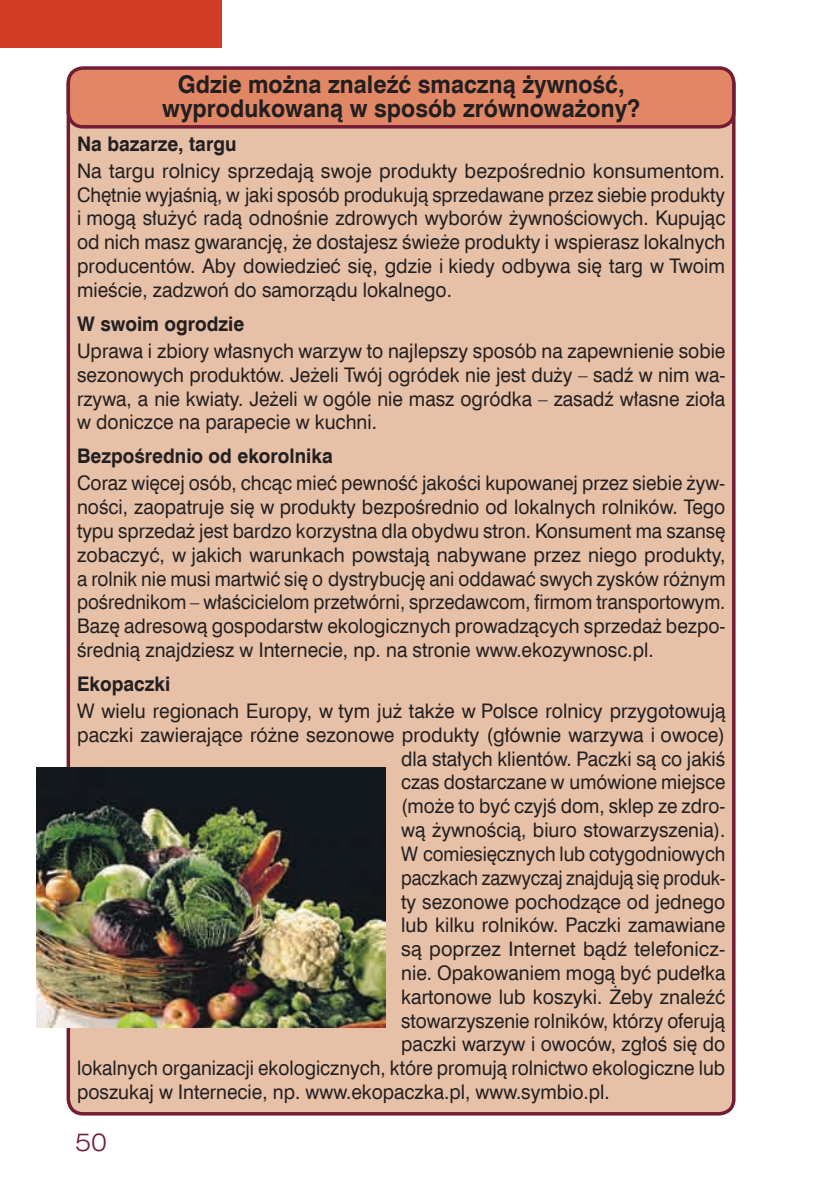
<style>
.page{position:relative;width:834px;height:1191px;background:#fff}
.page>*{position:absolute;margin:0;border:0;box-sizing:border-box;transform-origin:0 0}
.t1{font:24.5px/23.8px "Swis 721 EU Bold";color:#231f20;text-align:center;scale:.95 1}
.t2{font:24.5px "Swis 721 Lt Ex EU";color:#721d33}
.t3{font:20.12px/23.8px "Swis 721 EU Normal";color:#231f20;text-align:justify;scale:.95 1}
.t4{font:20.12px/23.8px "Swis 721 EU Normal";color:#231f20;text-align:justify;scale:.93 1}
.t5{font:20.12px/27.3px "Swis 721 EU Normal";color:#231f20;scale:.94 1}
.t6{font:20.12px/27.3px "Swis 721 EU Normal";color:#231f20}
.t7{font:20.12px/27.3px "Swis 721 EU Normal";color:#231f20;scale:.96 1}
.t8{font:20.12px "Swis 721 EU Normal";color:#231f20;scale:.9 1}
.t9{font:20.12px "Swis 721 EU Normal";color:#231f20;scale:.92 1}
.s1{font-family:"Swis 721 EU Bold"}
</style>
<div class="page">
<div style="left:68px;top:70px;width:665px;height:1043px;background:#e6c0a7;border-radius:15px"></div>
<div style="left:68px;top:68px;width:665px;height:59px;background:#e18766;border-radius:15px"></div>
<div style="left:67px;top:66px;width:668px;height:63px;border:4px solid #721d33;border-radius:15px"></div>
<div style="left:0;top:0;width:222px;height:48px;background:#d13c25"></div>
<img style="left:36px;top:767px;width:349px;height:260px">
<p class="t1" style="left:162px;top:74px;width:504px">Gdzie można znaleźć smaczną żywność, wyprodukowaną w sposób zrównoważony?</p>
<p class="t6" style="left:77px;top:130px;width:649px"><span class="s1">Na bazarze, targu<br></span>Na targu rolnicy sprzedają swoje produkty bezpośrednio konsumentom.</p>
<p class="t4" style="left:77px;top:183px;width:698px">Chętnie wyjaśnią, w jaki sposób produkują sprzedawane przez siebie produkty i mogą służyć radą odnośnie zdrowych wyborów żywnościowych. Kupując od nich masz gwarancję, że dostajesz świeże produkty i wspierasz lokalnych producentów. Aby dowiedzieć się, gdzie i kiedy odbywa się targ w Twoim mieście, zadzwoń do samorządu lokalnego.</p>
<p class="t3" style="left:77px;top:310px;width:683px;line-height:27.3px"><span class="s1">W swoim ogrodzie<br></span>Uprawa i zbiory własnych warzyw to najlepszy sposób na zapewnienie sobie</p>
<p class="t3" style="left:77px;top:363px;width:683px">sezonowych produktów. Jeżeli Twój ogródek nie jest duży – sadź w nim wa&shy;rzywa, a nie kwiaty. Jeżeli w ogóle nie masz ogródka – zasadź własne zioła w doniczce na parapecie w kuchni.</p>
<p class="t5" style="left:77px;top:443px;width:690px"><span class="s1">Bezpośrednio od ekorolnika<br></span>Coraz więcej osób, chcąc mieć pewność jakości kupowanej przez siebie żyw-</p>
<p class="t3" style="left:77px;top:496px;width:684px">ności, zaopatruje się w produkty bezpośrednio od lokalnych rolników. Tego typu sprzedaż jest bardzo korzystna dla obydwu stron. Konsument ma szansę zobaczyć, w jakich warunkach powstają nabywane przez niego produkty, a rolnik nie musi martwić się o dystrybucję ani oddawać swych zysków różnym pośrednikom – właścicielom przetwórni, sprzedawcom, firmom transportowym.<br>Bazę adresową gospodarstw ekologicznych prowadzących sprzedaż bezpo&shy;średnią znajdziesz w Internecie, np. na stronie www.ekozywnosc.pl.</p>
<p class="t7" style="left:77px;top:670px;width:677px"><span class="s1">Ekopaczki<br></span>W wielu regionach Europy, w tym już także w Polsce rolnicy przygotowują</p>
<p class="t6" style="left:77px;top:721px;width:649px">paczki zawierające różne sezonowe produkty (głównie warzywa i owoce)</p>
<p class="t3" style="left:401px;top:747px;width:342px">dla stałych klientów. Paczki są co jakiś</p>
<p class="t5" style="left:401px;top:769px;width:346px">czas dostarczane w umówione miejsce</p>
<p class="t5" style="left:401px;top:793px;width:346px">(może to być czyjś dom, sklep ze zdro-</p>
<p class="t3" style="left:401px;top:818px;width:342px">wą żywnością, biuro stowarzyszenia).</p>
<p class="t9" style="left:401px;top:841px;width:353px">W comiesięcznych lub cotygodniowych</p>
<p class="t8" style="left:401px;top:865px;width:361px">paczkach zazwyczaj znajdują się produk-</p>
<p class="t3" style="left:401px;top:890px;width:342px">ty sezonowe pochodzące od jednego</p>
<p class="t7" style="left:401px;top:912px;width:339px">lub kilku rolników. Paczki zamawiane</p>
<p class="t6" style="left:401px;top:936px;width:325px">są poprzez Internet bądź telefonicz-</p>
<p class="t3" style="left:401px;top:961px;width:342px">nie. Opakowaniem mogą być pudełka</p>
<p class="t7" style="left:401px;top:983px;width:339px">kartonowe lub koszyki. Żeby znaleźć</p>
<p class="t5" style="left:401px;top:1007px;width:346px">stowarzyszenie rolników, którzy oferują</p>
<p class="t3" style="left:401px;top:1033px;width:342px">paczki warzyw i owoców, zgłoś się do</p>
<p class="t5" style="left:77px;top:1055px;width:690px">lokalnych organizacji ekologicznych, które promują rolnictwo ekologiczne lub</p>
<p class="t3" style="left:77px;top:1080px;width:562px">poszukaj w Internecie, np. www.ekopaczka.pl, www.symbio.pl.</p>
<p class="t2" style="left:75px;top:1128px;width:33px">50</p>
</div>
